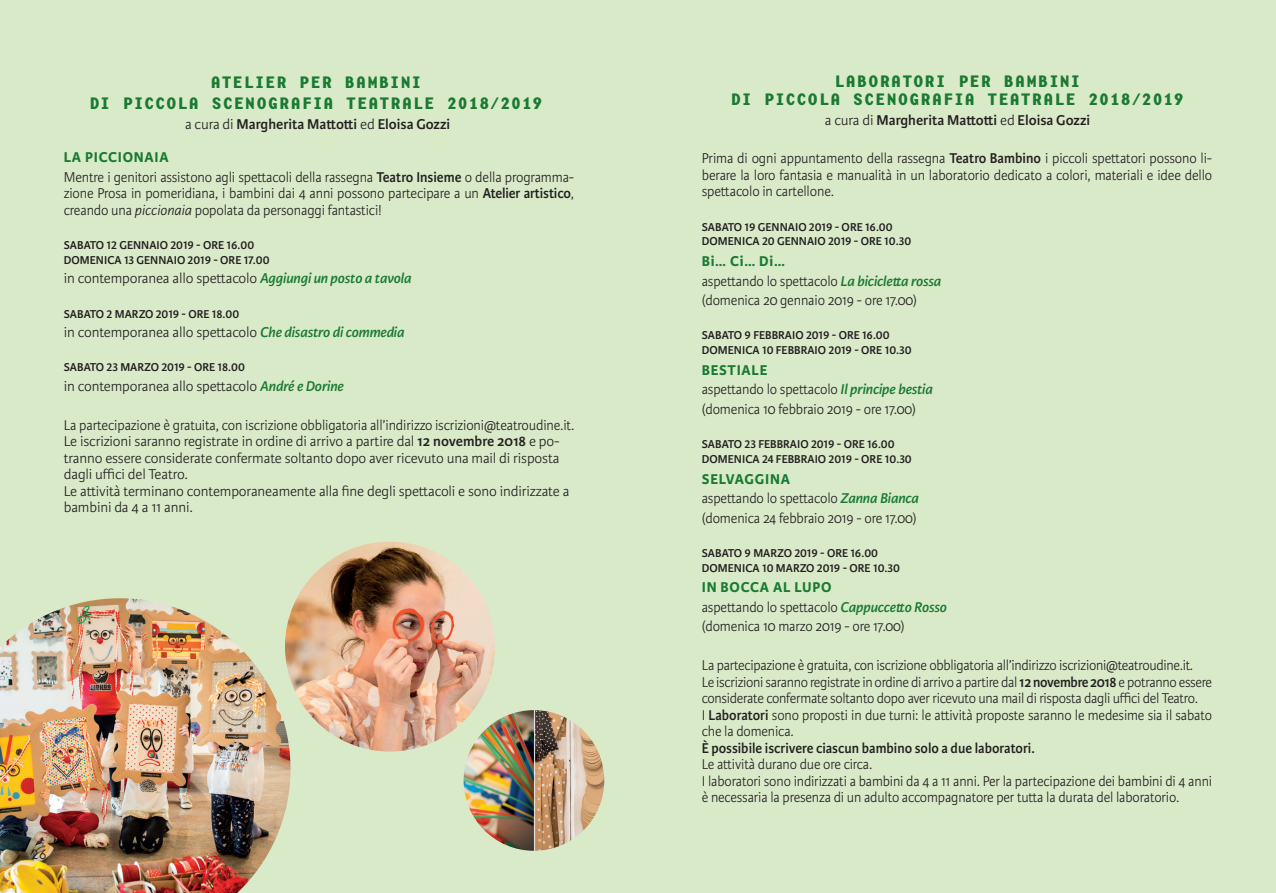
<style>
.page{position:relative;width:1276px;height:893px;background:#d9eac9}
.page>*{position:absolute;margin:0;border:0;box-sizing:border-box;transform-origin:0 0}
.t1{font:700 16.5px/21px "Base Mono Wide OT";letter-spacing:.075em;color:#1a7a32;text-align:center}
.t2{font:300 15.15px/19.5px "Karmina Sans";letter-spacing:-.01em;color:#231f20;scale:.95 1}
.t3{font:300 15.15px/16.5px "Karmina Sans";letter-spacing:-.01em;color:#231f20;scale:.94 1}
.t4{font:300 15.15px "Karmina Sans";letter-spacing:-.01em;color:#231f20}
.t5{font:600 15.15px "Karmina Sans";color:#231f20}
.t6{font:600 15.15px "Karmina Sans";color:#231f20;scale:.94 1}
.t7{font:100 13.5px "Base Mono Wide OT";color:#231f20}
.t8{font:600 12.15px/14.9px "Karmina Sans";letter-spacing:.005em;color:#231f20}
.s1{font-weight:300}
.s2{font-weight:700;color:#1a7a32}
.s3{font-weight:600}
.s4{font-style:italic}
.s5{font-weight:600;font-style:italic;color:#1a7a32}
</style>
<div class="page">
<img style="left:463px;top:710px;width:141px;height:141px;border-radius:70px">
<img style="left:285px;top:542px;width:210px;height:209px;border-radius:105px">
<img style="left:0;top:598px;width:290px;height:295px">
<p class="t1" style="left:90px;top:72px;width:454px">ATELIER PER BAMBINI<br>DI PICCOLA SCENOGRAFIA TEATRALE 2018/2019</p>
<p class="t5" style="left:185px;top:115px;width:267px"><span class="s1">a cura di</span> Margherita Mattotti <span class="s1">ed</span> Eloisa Gozzi</p>
<p class="t2" style="left:64px;top:148px;width:539px"><span class="s2">LA PICCIONAIA<br></span>Mentre i genitori assistono agli spettacoli della rassegna <span class="s3">Teatro Insieme</span> o della programma-</p>
<p class="t2" style="left:64px;top:186px;width:539px;line-height:16.5px">zione Prosa in pomeridiana, i bambini dai 4 anni possono partecipare a un <span class="s3">Atelier artistico</span>, creando una <span class="s4">piccionaia</span> popolata da personaggi fantastici!</p>
<p class="t8" style="left:64px;top:238px;width:207px">SABATO 12 GENNAIO 2019 - ORE 16.00<br>DOMENICA 13 GENNAIO 2019 - ORE 17.00</p>
<p class="t4" style="left:64px;top:270px;width:349px">in contemporanea allo spettacolo <span class="s5">Aggiungi un posto a tavola</span></p>
<p class="t8" style="left:64px;top:306px;width:177px">SABATO 2 MARZO 2019 - ORE 18.00</p>
<p class="t4" style="left:64px;top:324px;width:342px">in contemporanea allo spettacolo <span class="s5">Che disastro di commedia</span></p>
<p class="t8" style="left:64px;top:360px;width:183px">SABATO 23 MARZO 2019 - ORE 18.00</p>
<p class="t4" style="left:64px;top:378px;width:282px">in contemporanea allo spettacolo <span class="s5">André e Dorine</span></p>
<p class="t2" style="left:64px;top:417px;width:539px;line-height:16.5px">La partecipazione è gratuita, con iscrizione obbligatoria all’indirizzo iscrizioni@teatroudine.it.<br>Le iscrizioni saranno registrate in ordine di arrivo a partire dal <span class="s3">12 novembre 2018</span> e po&shy;tranno essere considerate confermate soltanto dopo aver ricevuto una mail di risposta dagli uffici del Teatro.<br>Le attività terminano contemporaneamente alla fine degli spettacoli e sono indirizzate a bambini da 4 a 11 anni.</p>
<p class="t7" style="left:31px;top:847px;width:17px">26</p>
<p class="t1" style="left:731px;top:72px;width:454px;line-height:18px">LABORATORI PER BAMBINI<br>DI PICCOLA SCENOGRAFIA TEATRALE 2018/2019</p>
<p class="t5" style="left:825px;top:111px;width:267px"><span class="s1">a cura di</span> Margherita Mattotti <span class="s1">ed</span> Eloisa Gozzi</p>
<p class="t2" style="left:702px;top:151px;width:539px;line-height:16.5px;text-align:justify">Prima di ogni appuntamento della rassegna <span class="s3">Teatro Bambino</span> i piccoli spettatori possono li&shy;berare la loro fantasia e manualità in un laboratorio dedicato a colori, materiali e idee dello spettacolo in cartellone.</p>
<p class="t8" style="left:702px;top:219px;width:211px">SABATO 19 GENNAIO 2019 - ORE 16.00<br>DOMENICA 20 GENNAIO 2019 - ORE 10.30</p>
<p class="t2" style="left:702px;top:252px;width:254px"><span class="s2">Bi… Ci… Di…<br></span>aspettando lo spettacolo <span class="s5">La bicicletta rossa </span>(domenica 20 gennaio 2019 - ore 17.00)</p>
<p class="t8" style="left:702px;top:328px;width:211px">SABATO 9 FEBBRAIO 2019 - ORE 16.00<br>DOMENICA 10 FEBBRAIO 2019 - ORE 10.30</p>
<p class="t2" style="left:702px;top:361px;width:245px"><span class="s2">BESTIALE<br></span>aspettando lo spettacolo <span class="s5">Il principe bestia </span>(domenica 10 febbraio 2019 - ore 17.00)</p>
<p class="t8" style="left:702px;top:437px;width:211px">SABATO 23 FEBBRAIO 2019 - ORE 16.00<br>DOMENICA 24 FEBBRAIO 2019 - ORE 10.30</p>
<p class="t2" style="left:702px;top:469px;width:230px"><span class="s2">SELVAGGINA<br></span>aspettando lo spettacolo <span class="s5">Zanna Bianca </span>(domenica 24 febbraio 2019 - ore 17.00)</p>
<p class="t8" style="left:702px;top:546px;width:200px">SABATO 9 MARZO 2019 - ORE 16.00<br>DOMENICA 10 MARZO 2019 - ORE 10.30</p>
<p class="t2" style="left:702px;top:578px;width:260px"><span class="s2">IN BOCCA AL LUPO<br></span>aspettando lo spettacolo <span class="s5">Cappuccetto Rosso </span>(domenica 10 marzo 2019 - ore 17.00)</p>
<p class="t3" style="left:702px;top:657px;width:544px">La partecipazione è gratuita, con iscrizione obbligatoria all’indirizzo iscrizioni@teatroudine.it.<br>Le iscrizioni saranno registrate in ordine di arrivo a partire dal <span class="s3">12 novembre 2018</span> e potranno essere considerate confermate soltanto dopo aver ricevuto una mail di risposta dagli uffici del Teatro.<br>I <span class="s3">Laboratori</span> sono proposti in due turni: le attività proposte saranno le medesime sia il sabato che la domenica.</p>
<p class="t6" style="left:702px;top:739px;width:356px">È possibile iscrivere ciascun bambino solo a due laboratori.</p>
<p class="t3" style="left:702px;top:756px;width:544px">Le attività durano due ore circa.<br>I laboratori sono indirizzati a bambini da 4 a 11 anni. Per la partecipazione dei bambini di 4 anni è necessaria la presenza di un adulto accompagnatore per tutta la durata del laboratorio.</p>
</div>
